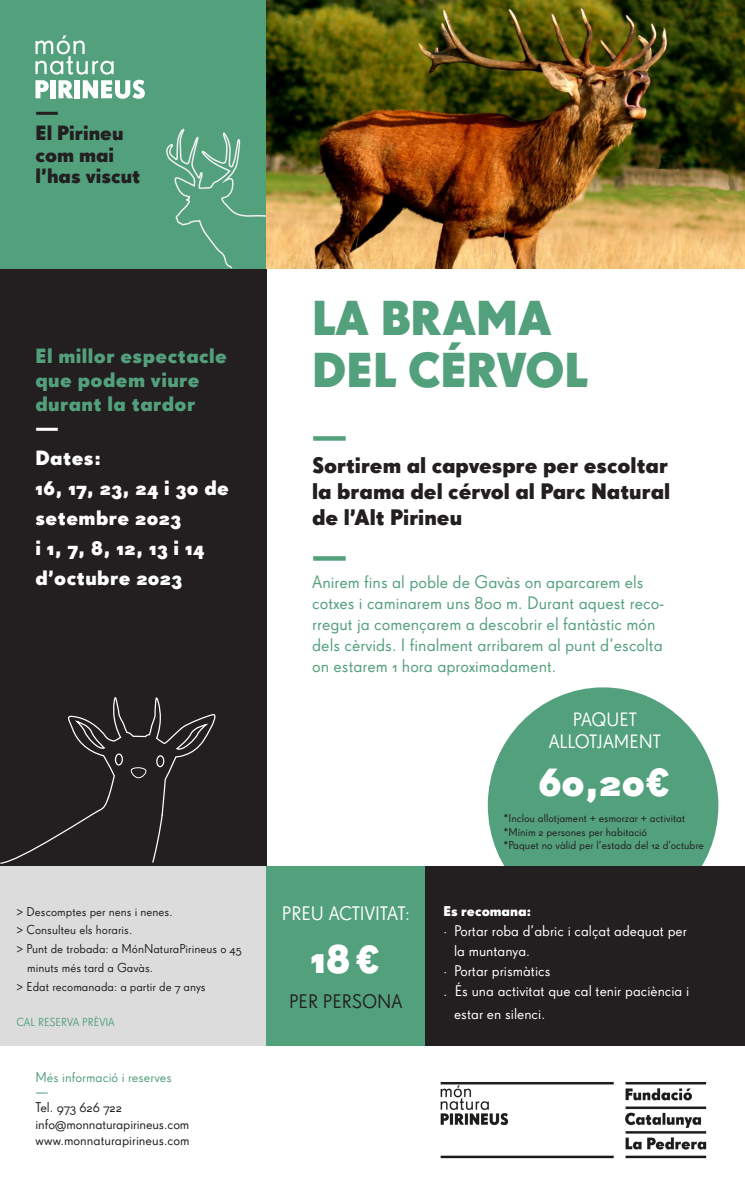
<style>
.page{position:relative;width:745px;height:1180px;background:#fff}
.page>*{position:absolute;margin:0;border:0;box-sizing:border-box;transform-origin:0 0}
.t1{font:700 47.5px/52.5px "Super Grotesk A";color:#53a07d}
.t2{font:700 41px "Super Grotesk A";color:#fff}
.t3{font:700 40px "Super Grotesk A";color:#fff}
.t4{font:700 30px "Super Grotesk A";color:#53a07d}
.t5{font:700 21.75px "Super Grotesk A";color:#231f20}
.t6{font:700 20px/30px "Super Grotesk A";letter-spacing:.02em;color:#fff}
.t7{font:700 20px/24px "Super Grotesk A";letter-spacing:.02em;color:#53a07d}
.t8{font:700 20px/21.2px "Super Grotesk A";color:#231f20}
.t9{font:19px "Super Grotesk A";color:#fff}
.t10{font:19px "Super Grotesk A";color:#231f20}
.t11{font:18.75px "Super Grotesk A";color:#fff}
.t12{font:17.5px/21px "Super Grotesk A";color:#53a07d}
.t13{font:15px/20px "Super Grotesk A";color:#fff}
.t14{font:13.75px "Super Grotesk A";color:#231f20}
.t15{font:13.75px "Super Grotesk A";color:#53a07d}
.t16{font:700 13.75px "Super Grotesk A";color:#fff}
.t17{font:12.5px/18.8px "Super Grotesk A";color:#231f20}
.t18{font:11.25px "Super Grotesk A";color:#231f20}
.t19{font:11.25px "Super Grotesk A";color:#53a07d}
.s1{font-size:40px}
</style>
<div class="page">
<div style="left:487px;top:687px;width:231px;height:236px;background:#53a07d;border-radius:50%"></div>
<div style="left:0;top:268px;width:266px;height:600px;background:#231f20"></div>
<div style="left:0;top:866px;width:265px;height:179px;background:#dcdcdc"></div>
<div style="left:266px;top:866px;width:159px;height:179px;background:#53a07d"></div>
<div style="left:425px;top:866px;width:319px;height:179px;background:#231f20"></div>
<div style="left:0;top:0;width:266px;height:269px;background:#53a07d"></div>
<svg style="left:35px;top:35px;width:110px;height:64px"></svg>
<svg style="left:0;top:697px;width:216px;height:167px"></svg>
<svg style="left:128px;top:767px;width:19px;height:12px"></svg>
<svg style="left:166px;top:128px;width:101px;height:142px"></svg>
<img style="left:266px;top:0;width:478px;height:268px">
<img style="left:440px;top:1082px;width:267px;height:77px">
<p class="t8" style="left:35px;top:101px;width:25px">—</p>
<p class="t8" style="left:35px;top:123px;width:106px">El Pirineu com mai l’has viscut</p>
<p class="t7" style="left:35px;top:343px;width:193px">El millor espectacle que podem viure durant la tardor</p>
<p class="t6" style="left:35px;top:412px;width:67px">—<br>Dates:</p>
<p class="t6" style="left:35px;top:472px;width:195px">16, 17, 23, 24 i 30 de setembre 2023</p>
<p class="t6" style="left:35px;top:532px;width:170px">i 1, 7, 8, 12, 13 i 14 d’octubre 2023</p>
<p class="t17" style="left:17px;top:902px;width:157px">&gt; Descomptes per nens i nenes.</p>
<p class="t17" style="left:17px;top:920px;width:117px">&gt; Consulteu els horaris.</p>
<p class="t17" style="left:27px;top:939px;width:216px;text-indent:-11px">&gt; Punt de trobada: a MónNaturaPirineus o 45 minuts més tard a Gavàs.</p>
<p class="t17" style="left:17px;top:977px;width:190px">&gt; Edat recomanada: a partir de 7 anys</p>
<p class="t19" style="left:17px;top:1015px;width:100px">CAL RESERVA PRÈVIA</p>
<p class="t15" style="left:35px;top:1069px;width:138px">Més informació i reserves</p>
<p class="t15" style="left:35px;top:1083px;width:14px">—</p>
<p class="t14" style="left:35px;top:1099px;width:88px">Tel. 973 626 722</p>
<p class="t14" style="left:35px;top:1116px;width:155px">info@monnaturapirineus.com</p>
<p class="t14" style="left:35px;top:1132px;width:156px">www.monnaturapirineus.com</p>
<p class="t1" style="left:312px;top:291px;width:277px">LA BRAMA<br>DEL CÉRVOL</p>
<p class="t4" style="left:312px;top:418px;width:36px">—</p>
<p class="t5" style="left:312px;top:452px;width:357px">Sortirem al capvespre per escoltar</p>
<p class="t5" style="left:312px;top:478px;width:359px">la brama del cérvol al Parc Natural</p>
<p class="t5" style="left:312px;top:504px;width:151px">de l’Alt Pirineu</p>
<p class="t4" style="left:312px;top:537px;width:36px">—</p>
<p class="t12" style="left:312px;top:571px;width:353px">Anirem fins al poble de Gavàs on aparcarem els cotxes i caminarem uns 800 m. Durant aquest reco&shy;rregut ja començarem a descobrir el fantàstic món dels cèrvids. I finalment arribarem al punt d’escolta on estarem 1 hora aproximadament.</p>
<p class="t9" style="left:282px;top:903px;width:129px">PREU ACTIVITAT:</p>
<p class="t2" style="left:310px;top:932px;width:72px">18<span class="s1">€</span></p>
<p class="t10" style="left:289px;top:990px;width:115px">PER PERSONA</p>
<p class="t11" style="left:572px;top:709px;width:66px">PAQUET</p>
<p class="t11" style="left:548px;top:731px;width:114px">ALLOTJAMENT</p>
<p class="t3" style="left:538px;top:757px;width:134px">60,20€</p>
<p class="t18" style="left:503px;top:812px;width:183px">*Inclou allotjament + esmorzar + activitat</p>
<p class="t18" style="left:503px;top:826px;width:145px">*Mínim 2 persones per habitació</p>
<p class="t18" style="left:503px;top:839px;width:202px">*Paquet no vàlid per l’estada del 12 d’octubre</p>
<p class="t16" style="left:443px;top:903px;width:90px">Es recomana:</p>
<p class="t13" style="left:454px;top:921px;width:234px;text-indent:-11px">· Portar roba d’abric i calçat adequat per la muntanya.</p>
<p class="t13" style="left:443px;top:961px;width:108px">· Portar prismàtics</p>
<p class="t13" style="left:454px;top:980px;width:236px;line-height:22.5px;text-indent:-11px">. És una activitat que cal tenir paciència i estar en silenci.</p>
</div>
